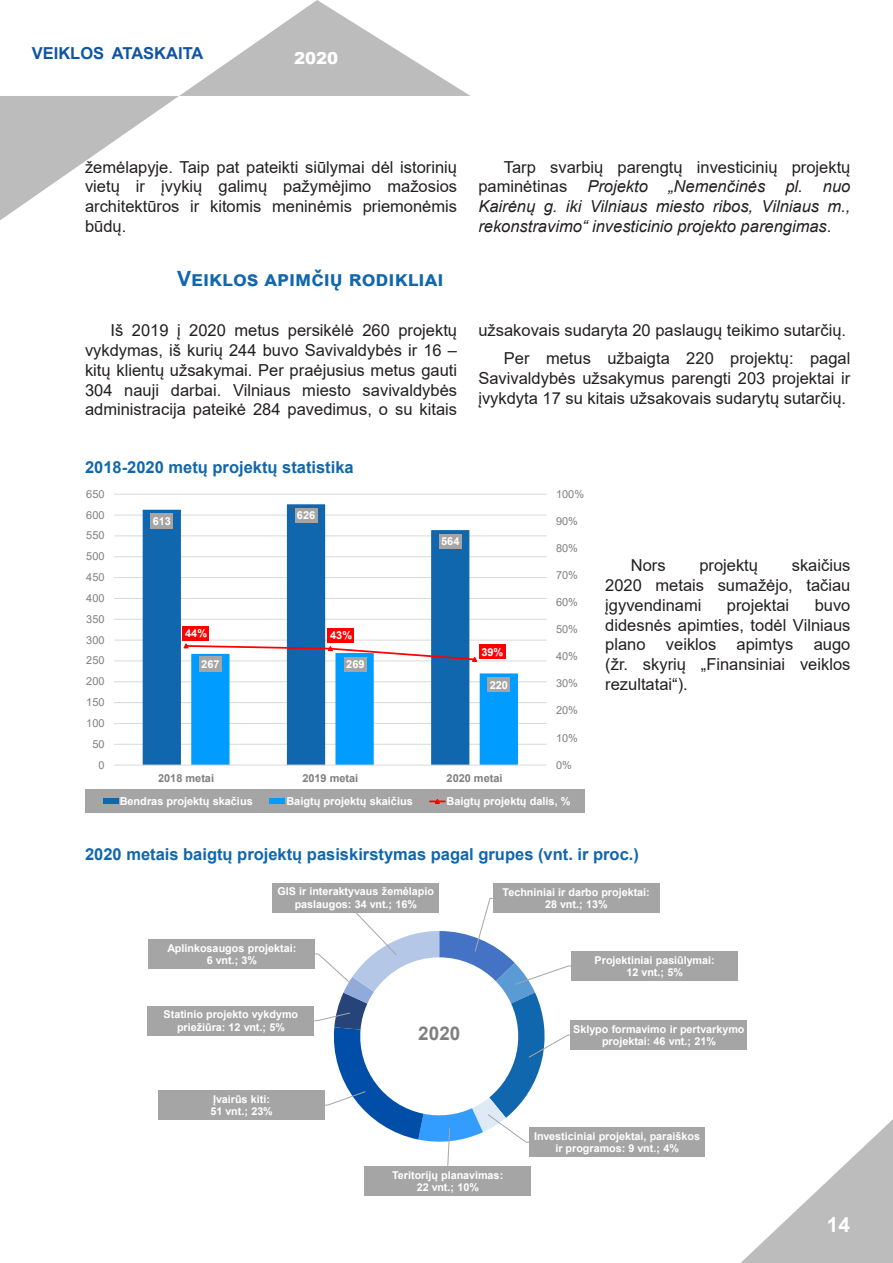
<style>
.page{position:relative;width:893px;height:1263px;background:#fff}
.page>*{position:absolute;margin:0;border:0;box-sizing:border-box;transform-origin:0 0}
.Poskyris{font:700 21px "Arial";color:#1167ad}
.t1{font:700 21px "Arial";color:#fff}
.t2{font:700 18.9px "Arial";color:#7f7f7f}
.Paprastas_tekstas{font:16.5px/19.8px "Arial";color:#231f20;text-align:justify}
.Paprastas_tekstas-2{font:italic 16.5px/19.8px "Arial";color:#231f20;text-align:justify}
.Grafikas_lentele{font:700 16.5px "Arial";color:#1167ad}
.t3{font:700 16.5px "Arial";color:#1055a4}
.t4{font:900 16.5px "Arial";color:#fff}
.t5{font:700 10.95px "Arial";color:#fff}
.t6{font:10.95px "Arial";color:#7f7f7f}
.t7{font:700 10.95px "Arial";color:#7f7f7f}
.t8{font:700 10.8px/12.5px "Arial";color:#fff;text-align:center}
.s1{font-style:normal}
</style>
<div class="page">
<svg style="left:741px;top:1119px;width:152px;height:144px"></svg>
<svg style="left:0;top:0;width:470px;height:220px"></svg>
<hr style="left:114px;top:744px;width:433px;height:1px;background:#d9d9d9">
<hr style="left:114px;top:723px;width:433px;height:1px;background:#d9d9d9">
<hr style="left:114px;top:702px;width:433px;height:1px;background:#d9d9d9">
<hr style="left:114px;top:681px;width:433px;height:1px;background:#d9d9d9">
<hr style="left:114px;top:661px;width:433px;height:1px;background:#d9d9d9">
<hr style="left:114px;top:640px;width:433px;height:1px;background:#d9d9d9">
<hr style="left:114px;top:619px;width:433px;height:1px;background:#d9d9d9">
<hr style="left:114px;top:598px;width:433px;height:1px;background:#d9d9d9">
<hr style="left:114px;top:577px;width:433px;height:1px;background:#d9d9d9">
<hr style="left:114px;top:556px;width:433px;height:1px;background:#d9d9d9">
<hr style="left:114px;top:536px;width:433px;height:1px;background:#d9d9d9">
<hr style="left:114px;top:515px;width:433px;height:1px;background:#d9d9d9">
<hr style="left:114px;top:494px;width:433px;height:1px;background:#d9d9d9">
<svg style="left:143px;top:504px;width:326px;height:261px"></svg>
<hr style="left:114px;top:765px;width:433px;height:1px;background:#d9d9d9">
<svg style="left:182px;top:642px;width:336px;height:123px"></svg>
<div style="left:150px;top:513px;width:23px;height:15px;background:#a5a5a5"></div>
<div style="left:295px;top:508px;width:22px;height:15px;background:#a5a5a5"></div>
<div style="left:439px;top:534px;width:23px;height:15px;background:#a5a5a5"></div>
<div style="left:199px;top:657px;width:23px;height:15px;background:#a5a5a5"></div>
<div style="left:344px;top:657px;width:23px;height:15px;background:#a5a5a5"></div>
<div style="left:487px;top:677px;width:23px;height:15px;background:#a5a5a5"></div>
<div style="left:183px;top:626px;width:26px;height:15px;background:#f00"></div>
<div style="left:328px;top:628px;width:26px;height:15px;background:#f00"></div>
<div style="left:479px;top:644px;width:26px;height:15px;background:#f00"></div>
<div style="left:86px;top:790px;width:499px;height:23px;background:#a5a5a5"></div>
<div style="left:103px;top:799px;width:15px;height:5px;background:#1167ad"></div>
<div style="left:270px;top:799px;width:15px;height:5px;background:#009cff"></div>
<svg style="left:430px;top:799px;width:15px;height:5px"></svg>
<svg style="left:314px;top:898px;width:257px;height:268px"></svg>
<div style="left:493px;top:883px;width:166px;height:30px;background:#a5a5a5"></div>
<div style="left:571px;top:951px;width:167px;height:30px;background:#a5a5a5"></div>
<div style="left:571px;top:1020px;width:176px;height:30px;background:#a5a5a5"></div>
<div style="left:529px;top:1127px;width:176px;height:30px;background:#a5a5a5"></div>
<div style="left:364px;top:1166px;width:167px;height:30px;background:#a5a5a5"></div>
<div style="left:158px;top:1090px;width:167px;height:30px;background:#a5a5a5"></div>
<div style="left:148px;top:1006px;width:166px;height:29px;background:#a5a5a5"></div>
<div style="left:149px;top:939px;width:166px;height:30px;background:#a5a5a5"></div>
<div style="left:273px;top:883px;width:166px;height:29px;background:#a5a5a5"></div>
<div style="left:407px;top:1019px;width:65px;height:32px;background:#fff"></div>
<p class="t3" style="left:32px;top:41px;width:173px">VEIKLOS ATASKAITA</p>
<p class="t4" style="left:294px;top:46px;width:46px">2020</p>
<p class="Paprastas_tekstas" style="left:85px;top:157px;width:374px">žemėlapyje. Taip pat pateikti siūlymai dėl istorinių vietų ir įvykių galimų pažymėjimo mažosios architektūros ir kitomis meninėmis priemonėmis būdų.</p>
<p class="Paprastas_tekstas-2" style="left:478px;top:157px;width:374px;text-indent:26px"><span class="s1">Tarp svarbių parengtų investicinių projektų paminėtinas</span> Projekto „Nemenčinės pl. nuo Kairėnų g. iki Vilniaus miesto ribos, Vilniaus m., rekonstravimo“ investicinio projekto parengimas<span class="s1">.</span></p>
<p class="Poskyris" style="left:177px;top:264px;width:268px">Veiklos apimčių rodikliai</p>
<p class="Paprastas_tekstas" style="left:85px;top:320px;width:374px;text-indent:26px">Iš 2019 į 2020 metus persikėlė 260 projektų vykdymas, iš kurių 244 buvo Savivaldybės ir 16 – kitų klientų užsakymai. Per praėjusius metus gauti 304 nauji darbai. Vilniaus miesto savivaldybės administracija pateikė 284 pavedimus, o su kitais</p>
<p class="Paprastas_tekstas" style="left:478px;top:320px;width:369px">užsakovais sudaryta 20 paslaugų teikimo sutarčių.</p>
<p class="Paprastas_tekstas" style="left:478px;top:349px;width:374px;text-indent:26px">Per metus užbaigta 220 projektų: pagal Savivaldybės užsakymus parengti 203 projektai ir įvykdyta 17 su kitais užsakovais sudarytų sutarčių.</p>
<p class="Grafikas_lentele" style="left:85px;top:455px;width:270px">2018-2020 metų projektų statistika</p>
<p class="t6" style="left:86px;top:486px;width:20px">650</p>
<p class="t6" style="left:86px;top:507px;width:20px">600</p>
<p class="t6" style="left:86px;top:528px;width:20px">550</p>
<p class="t6" style="left:86px;top:549px;width:20px">500</p>
<p class="t6" style="left:86px;top:570px;width:20px">450</p>
<p class="t6" style="left:86px;top:590px;width:20px">400</p>
<p class="t6" style="left:86px;top:611px;width:20px">350</p>
<p class="t6" style="left:86px;top:632px;width:20px">300</p>
<p class="t6" style="left:86px;top:653px;width:20px">250</p>
<p class="t6" style="left:86px;top:674px;width:20px">200</p>
<p class="t6" style="left:86px;top:695px;width:20px">150</p>
<p class="t6" style="left:86px;top:715px;width:20px">100</p>
<p class="t6" style="left:92px;top:736px;width:14px">50</p>
<p class="t6" style="left:98px;top:757px;width:8px">0</p>
<p class="t5" style="left:153px;top:513px;width:20px">613</p>
<p class="t5" style="left:297px;top:508px;width:20px">626</p>
<p class="t5" style="left:185px;top:626px;width:23px">44%</p>
<p class="t5" style="left:330px;top:628px;width:23px">43%</p>
<p class="t5" style="left:201px;top:657px;width:20px">267</p>
<p class="t5" style="left:346px;top:657px;width:20px">269</p>
<p class="t5" style="left:441px;top:534px;width:20px">564</p>
<p class="t5" style="left:481px;top:644px;width:23px">39%</p>
<p class="t5" style="left:490px;top:677px;width:20px">220</p>
<p class="t6" style="left:556px;top:486px;width:30px">100%</p>
<p class="t6" style="left:556px;top:513px;width:23px">90%</p>
<p class="t6" style="left:556px;top:540px;width:23px">80%</p>
<p class="t6" style="left:556px;top:568px;width:23px">70%</p>
<p class="t6" style="left:556px;top:595px;width:23px">60%</p>
<p class="t6" style="left:556px;top:622px;width:23px">50%</p>
<p class="t6" style="left:556px;top:649px;width:23px">40%</p>
<p class="t6" style="left:556px;top:676px;width:23px">30%</p>
<p class="t6" style="left:556px;top:703px;width:23px">20%</p>
<p class="t6" style="left:556px;top:730px;width:23px">10%</p>
<p class="t6" style="left:556px;top:757px;width:17px">0%</p>
<p class="t7" style="left:158px;top:770px;width:57px">2018 metai</p>
<p class="t7" style="left:302px;top:770px;width:57px">2019 metai</p>
<p class="t7" style="left:447px;top:770px;width:57px">2020 metai</p>
<p class="t5" style="left:120px;top:793px;width:135px">Bendras projektų skačius</p>
<p class="t5" style="left:286px;top:793px;width:128px">Baigtų projektų skaičius</p>
<p class="t5" style="left:446px;top:793px;width:126px">Baigtų projektų dalis, %</p>
<p class="Paprastas_tekstas" style="left:605px;top:555px;width:247px;text-indent:187px">skaičius 2020 metais sumažėjo, tačiau įgyvendinami</p>
<p class="Paprastas_tekstas" style="left:631px;top:555px;width:36px">Nors</p>
<p class="Paprastas_tekstas" style="left:699px;top:555px;width:60px">projektų</p>
<p class="Paprastas_tekstas" style="left:605px;top:595px;width:247px;text-indent:209px">buvo didesnės apimties, todėl Vilniaus plano veiklos apimtys augo (žr. skyrių „Finansiniai veiklos rezultatai“).</p>
<p class="Paprastas_tekstas" style="left:727px;top:595px;width:64px">projektai</p>
<p class="Grafikas_lentele" style="left:85px;top:842px;width:555px">2020 metais baigtų projektų pasiskirstymas pagal grupes (vnt. ir proc.)</p>
<p class="t8" style="left:278px;top:885px;width:158px">GIS ir interaktyvaus žemėlapio paslaugos: 34 vnt.; 16%</p>
<p class="t8" style="left:167px;top:942px;width:130px">Aplinkosaugos projektai:<br>6 vnt.; 3%</p>
<p class="t8" style="left:164px;top:1008px;width:136px">Statinio projekto vykdymo priežiūra: 12 vnt.; 5%</p>
<p class="t8" style="left:211px;top:1093px;width:64px;text-align:left">Įvairūs kiti:<br>51 vnt.; 23%</p>
<p class="t2" style="left:418px;top:1020px;width:44px">2020</p>
<p class="t8" style="left:503px;top:886px;width:149px">Techniniai ir darbo projektai:<br>28 vnt.; 13%</p>
<p class="t8" style="left:595px;top:954px;width:122px">Projektiniai pasiūlymai:<br>12 vnt.; 5%</p>
<p class="t8" style="left:573px;top:1023px;width:173px">Sklypo formavimo ir pertvarkymo projektai: 46 vnt.; 21%</p>
<p class="t8" style="left:534px;top:1130px;width:167px">Investiciniai projektai, paraiškos ir programos: 9 vnt.; 4%</p>
<p class="t8" style="left:392px;top:1169px;width:113px">Teritorijų planavimas:<br>22 vnt.; 10%</p>
<p class="t1" style="left:827px;top:1210px;width:25px">14</p>
</div>
